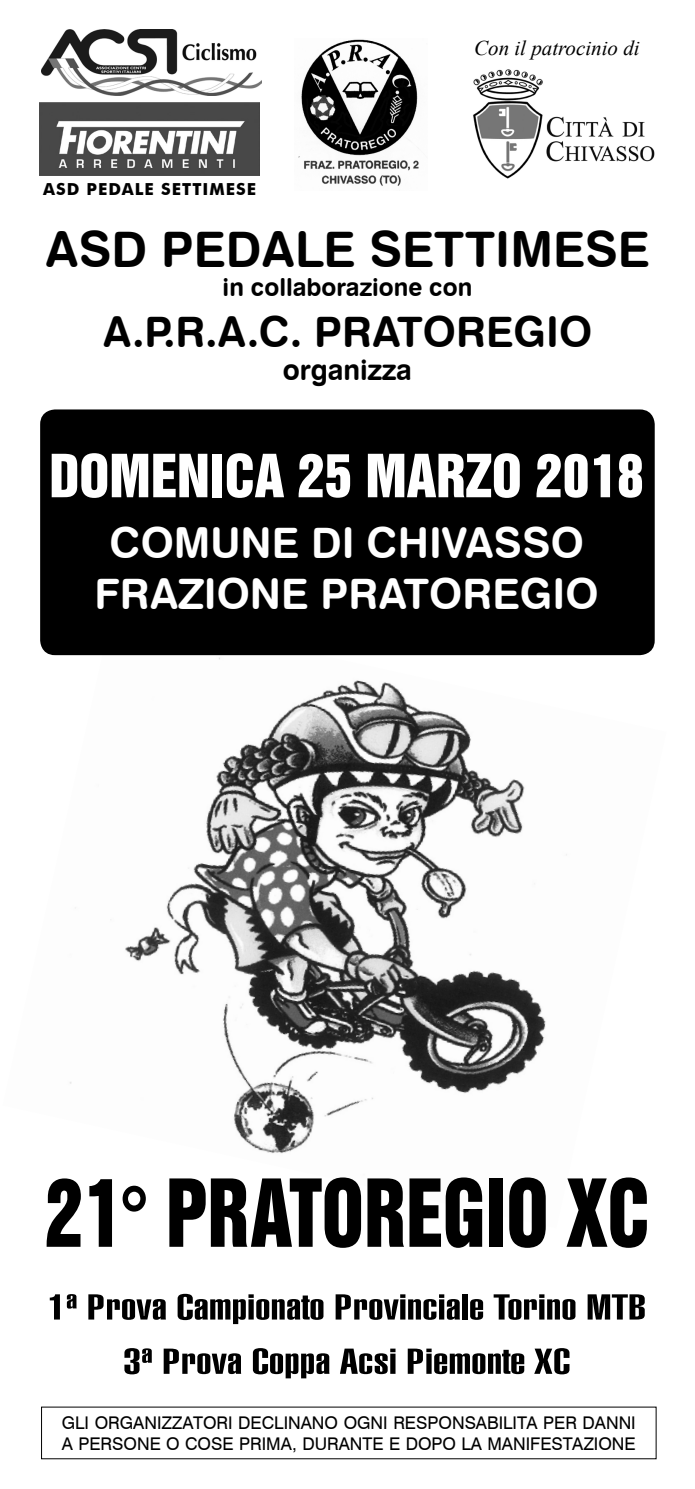
<style>
.page{position:relative;width:695px;height:1489px;background:#fff}
.page>*{position:absolute;margin:0;border:0;box-sizing:border-box;transform-origin:0 0}
.t1{font:85.4px "Swiss 921 BT Regular A";color:#000;scale:.9 1}
.t2{font:54.25px "Swiss 921 BT Regular A";color:#fff}
.t3{font:49px "Swiss 721 BT Bold Rounded";color:#000}
.t4{font:42px/50.4px "Swiss 721 BT Bold Rounded";color:#fff;text-align:center}
.t5{font:42px "Swiss 721 BT Bold Rounded";color:#000}
.t6{font:900 extra-condensed 35px/54.2px "Swiss 911 BT";letter-spacing:.005em;color:#000;text-align:center;scale:1.56 1}
.t7{font:28px "Swiss 721 BT Bold Rounded";color:#000}
.t8{font:24.5px "Swiss 721 BT Bold Rounded";color:#000}
.t9{font:italic 21px "Times New Roman";color:#000}
.t10{font:17.5px/21px "Swiss 721 BT";color:#000}
.t11{font:700 16.62px "Futura BT";letter-spacing:.06em;color:#000}
</style>
<div class="page">
<img style="left:40px;top:609px;width:615px;height:545px">
<img style="left:298px;top:39px;width:121px;height:147px">
<div style="left:40px;top:409px;width:614px;height:246px;background:#000;border-radius:15px"></div>
<img style="left:42px;top:30px;width:219px;height:66px">
<img style="left:40px;top:102px;width:219px;height:74px">
<img style="left:473px;top:69px;width:182px;height:110px">
<p class="t11" style="left:43px;top:179px;width:214px">ASD PEDALE SETTIMESE</p>
<p class="t9" style="left:474px;top:33px;width:167px">Con il patrocinio di</p>
<h3 class="t3" style="left:45px;top:218px;width:606px">ASD PEDALE SETTIMESE</h3>
<h3 class="t8" style="left:223px;top:272px;width:251px">in collaborazione con</h3>
<h3 class="t5" style="left:103px;top:305px;width:491px">A.P.R.A.C. PRATOREGIO</h3>
<h3 class="t7" style="left:283px;top:352px;width:130px">organizza</h3>
<h2 class="t2" style="left:49px;top:440px;width:596px">DOMENICA 25 MARZO 2018</h2>
<h3 class="t4" style="left:95px;top:517px;width:505px">COMUNE DI CHIVASSO<br>FRAZIONE PRATOREGIO</h3>
<h1 class="t1" style="left:45px;top:1157px;width:673px">21° PRATOREGIO XC</h1>
<h3 class="t6" style="left:48px;top:1280px;width:384px">1ª Prova Campionato Provinciale Torino MTB<br>3ª Prova Coppa Acsi Piemonte XC</h3>
<p class="t10" style="left:62px;top:1411px;width:575px">GLI ORGANIZZATORI DECLINANO OGNI RESPONSABILITA PER DANNI<br>A PERSONE O COSE PRIMA, DURANTE E DOPO LA MANIFESTAZIONE</p>
</div>
